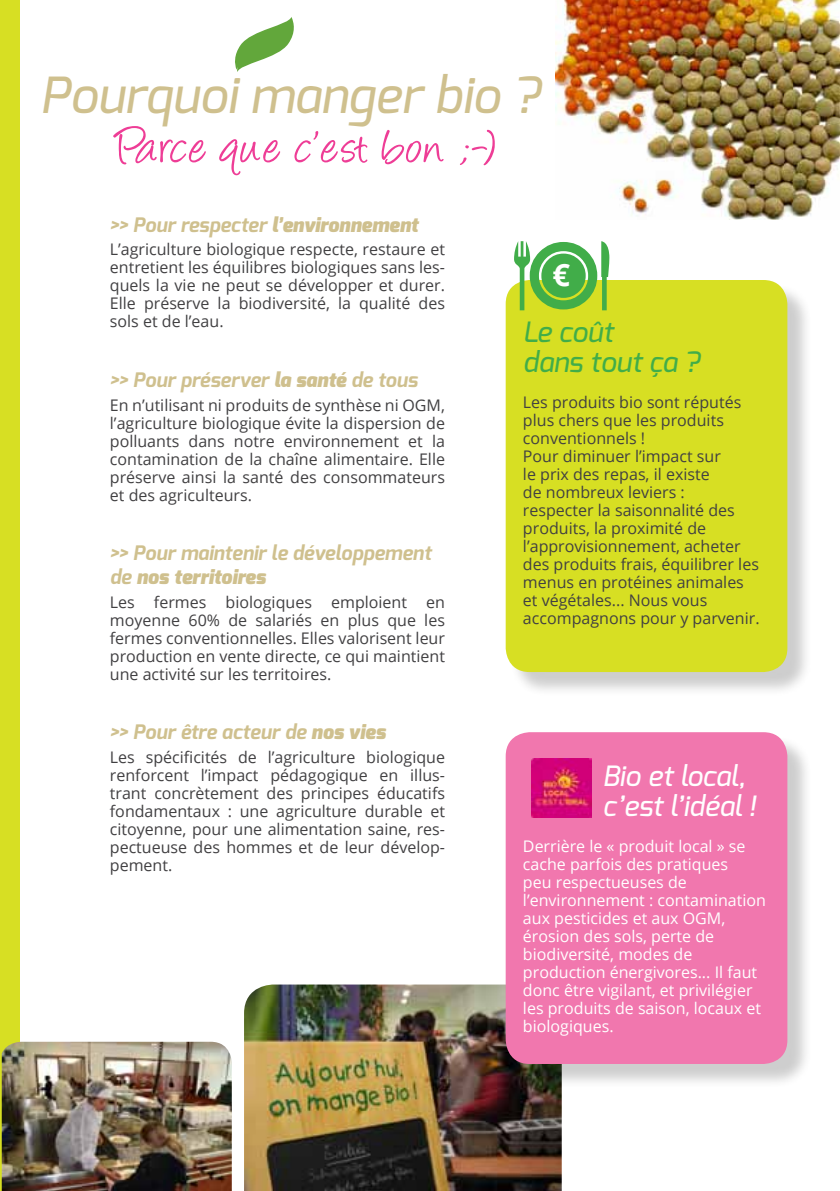
<style>
.page{position:relative;width:840px;height:1191px;background:#fff}
.page>*{position:absolute;margin:0;border:0;box-sizing:border-box;transform-origin:0 0}
.t1{font:55.6px "Angelina";letter-spacing:.02em;color:#ee3d96}
.t2{font:italic 500 49.8px "Exo";color:#cfc08e}
.t3{font:700 30.8px "Open Sans";color:#fff}
.t4{font:italic 500 28px/30px "Exo";color:#fff}
.t5{font:italic 500 28px/30px "Exo";color:#41ad49}
.t6{font:italic 700 20px/24px "Exo";color:#cfc08e}
.t7{font:16px/18px "Open Sans";color:#414042;text-align:justify}
.t8{font:16px/18px "Open Sans";color:#fff}
.s1{font-weight:900}
</style>
<div class="page">
<img style="left:244px;top:984px;width:317px;height:207px">
<img style="left:555px;top:0;width:284px;height:220px">
<div style="left:508px;top:283px;width:303px;height:414px;background:#000;opacity:.2"></div>
<div style="left:505px;top:280px;width:282px;height:392px;background:#d7df23;border-radius:24px"></div>
<div style="left:508px;top:735px;width:303px;height:353px;background:#000;opacity:.2"></div>
<div style="left:505px;top:732px;width:282px;height:332px;background:#f177ae;border-radius:24px"></div>
<div style="left:0;top:0;width:19px;height:1191px;background:#d7df23"></div>
<img style="left:2px;top:1041px;width:230px;height:150px">
<img style="left:531px;top:758px;width:60px;height:59px">
<svg style="left:235px;top:17px;width:59px;height:55px"></svg>
<h2 class="t2" style="left:40px;top:63px;width:501px">Pourquoi manger bio ?</h2>
<h1 class="t1" style="left:116px;top:124px;width:381px">Parce que c’est bon ;-)</h1>
<p class="t6" style="left:110px;top:213px;width:309px">&gt;&gt; Pour respecter <span class="s1">l’environnement</span></p>
<p class="t7" style="left:110px;top:240px;width:336px">L’agriculture biologique respecte, restaure et entretient les équilibres biologiques sans les&shy;quels la vie ne peut se développer et durer.<br>Elle préserve la biodiversité, la qualité des sols et de l’eau.</p>
<p class="t6" style="left:110px;top:368px;width:309px">&gt;&gt; Pour préserver <span class="s1">la santé</span> de tous</p>
<p class="t7" style="left:110px;top:395px;width:336px">En n’utilisant ni produits de synthèse ni OGM, l’agriculture biologique évite la dispersion de polluants dans notre environnement et la contamination de la chaîne alimentaire. Elle préserve ainsi la santé des consommateurs et des agriculteurs.</p>
<p class="t6" style="left:110px;top:541px;width:322px">&gt;&gt; Pour maintenir le développement de <span class="s1">nos territoires</span></p>
<p class="t7" style="left:110px;top:592px;width:336px">Les fermes biologiques emploient en moyenne 60% de salariés en plus que les fermes conventionnelles. Elles valorisent leur production en vente directe, ce qui maintient une activité sur les territoires.</p>
<p class="t6" style="left:110px;top:720px;width:277px">&gt;&gt; Pour être acteur de <span class="s1">nos vies</span></p>
<p class="t7" style="left:110px;top:747px;width:336px">Les spécificités de l’agriculture biologique renforcent l’impact pédagogique en illus&shy;trant concrètement des principes éducatifs fondamentaux : une agriculture durable et citoyenne, pour une alimentation saine, res&shy;pectueuse des hommes et de leur dévelop&shy;pement.</p>
<h3 class="t3" style="left:552px;top:253px;width:19px">€</h3>
<h3 class="t5" style="left:522px;top:317px;width:178px">Le coût<br>dans tout ça ?</h3>
<p class="t7" style="left:522px;top:392px;width:238px;text-align:left">Les produits bio sont réputés plus chers que les produits conventionnels !<br>Pour diminuer l’impact sur<br>le prix des repas, il existe<br>de nombreux leviers :<br>respecter la saisonnalité des produits, la proximité de l’approvisionnement, acheter des produits frais, équilibrer les menus en protéines animales et végétales... Nous vous accompagnons pour y parvenir.</p>
<h3 class="t4" style="left:602px;top:760px;width:155px">Bio et local, c’est l’idéal !</h3>
<p class="t8" style="left:522px;top:836px;width:244px">Derrière le « produit local » se cache parfois des pratiques<br>peu respectueuses de l’environnement : contamination aux pesticides et aux OGM, érosion des sols, perte de biodiversité, modes de production énergivores... Il faut donc être vigilant, et privilégier les produits de saison, locaux et biologiques.</p>
</div>
